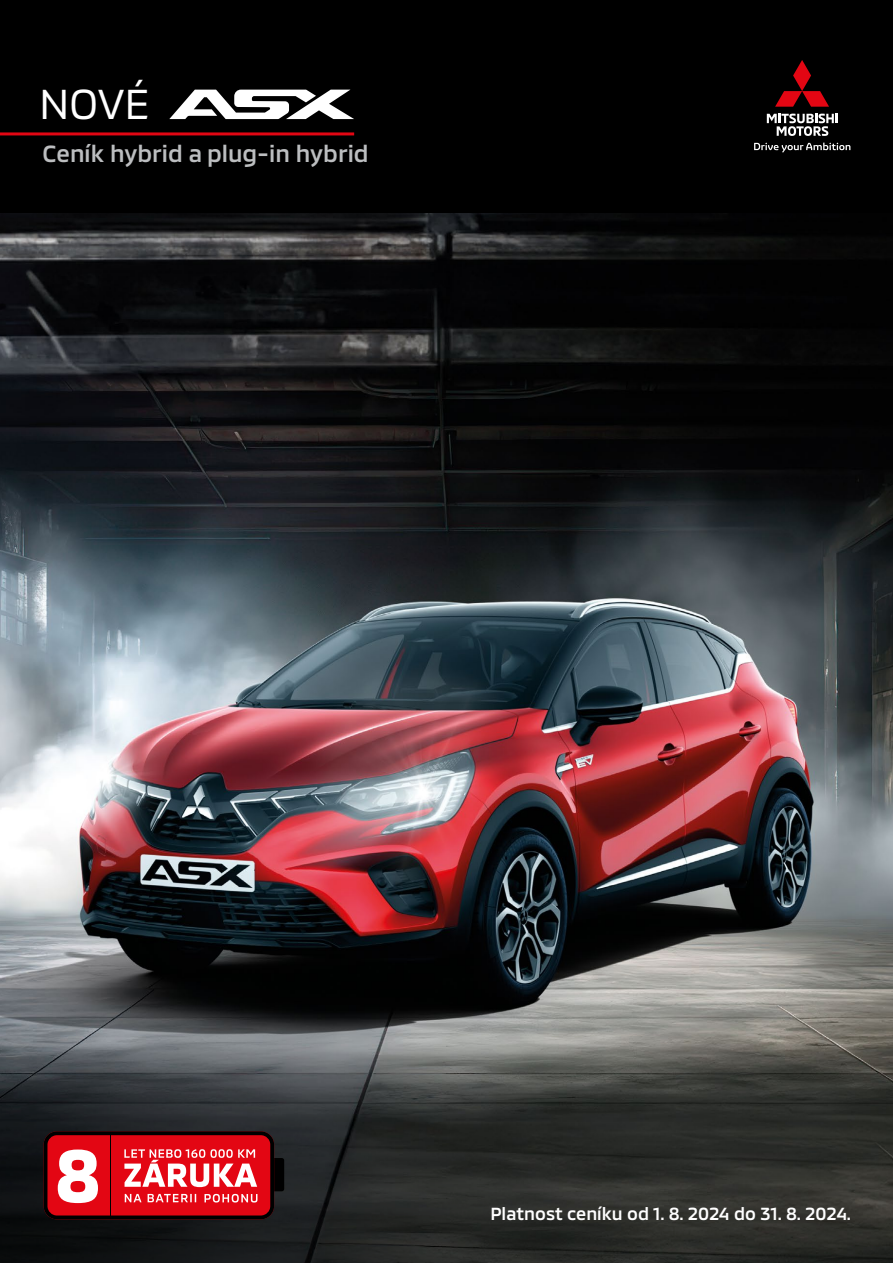
<style>
.page{position:relative;width:893px;height:1263px;background:#fff}
.page>*{position:absolute;margin:0;border:0;box-sizing:border-box;transform-origin:0 0}
.t1{font:42.9px "MMC";color:#fff}
.t2{font:500 24px "MMC";color:#bcbec0}
.t3{font:500 18px "MMC";color:#fff}
</style>
<div class="page">
<img style="left:0;top:213px;width:893px;height:812px">
<div style="left:0;top:0;width:893px;height:213px;background:#000"></div>
<svg style="left:767px;top:114px;width:71px;height:22px"></svg>
<svg style="left:775px;top:60px;width:54px;height:47px"></svg>
<svg style="left:754px;top:143px;width:96px;height:10px"></svg>
<svg style="left:0;top:1025px;width:893px;height:238px;background:#3a3c3b"></svg>
<svg style="left:169px;top:90px;width:185px;height:29px"></svg>
<hr style="left:0;top:132px;width:354px;height:3px;background:#e30613">
<div style="left:239px;top:1158px;width:45px;height:33px;background:#000;border-radius:2px"></div>
<svg style="left:44px;top:1131px;width:230px;height:88px"></svg>
<hr style="left:110px;top:1134px;width:1px;height:84px;background:#000">
<h1 class="t1" style="left:39px;top:69px;width:112px">NOVÉ</h1>
<h2 class="t2" style="left:43px;top:134px;width:328px">Ceník hybrid a plug-in hybrid</h2>
<p class="t3" style="left:490px;top:1200px;width:362px">Platnost ceníku od 1. 8. 2024 do 31. 8. 2024.</p>
</div>
